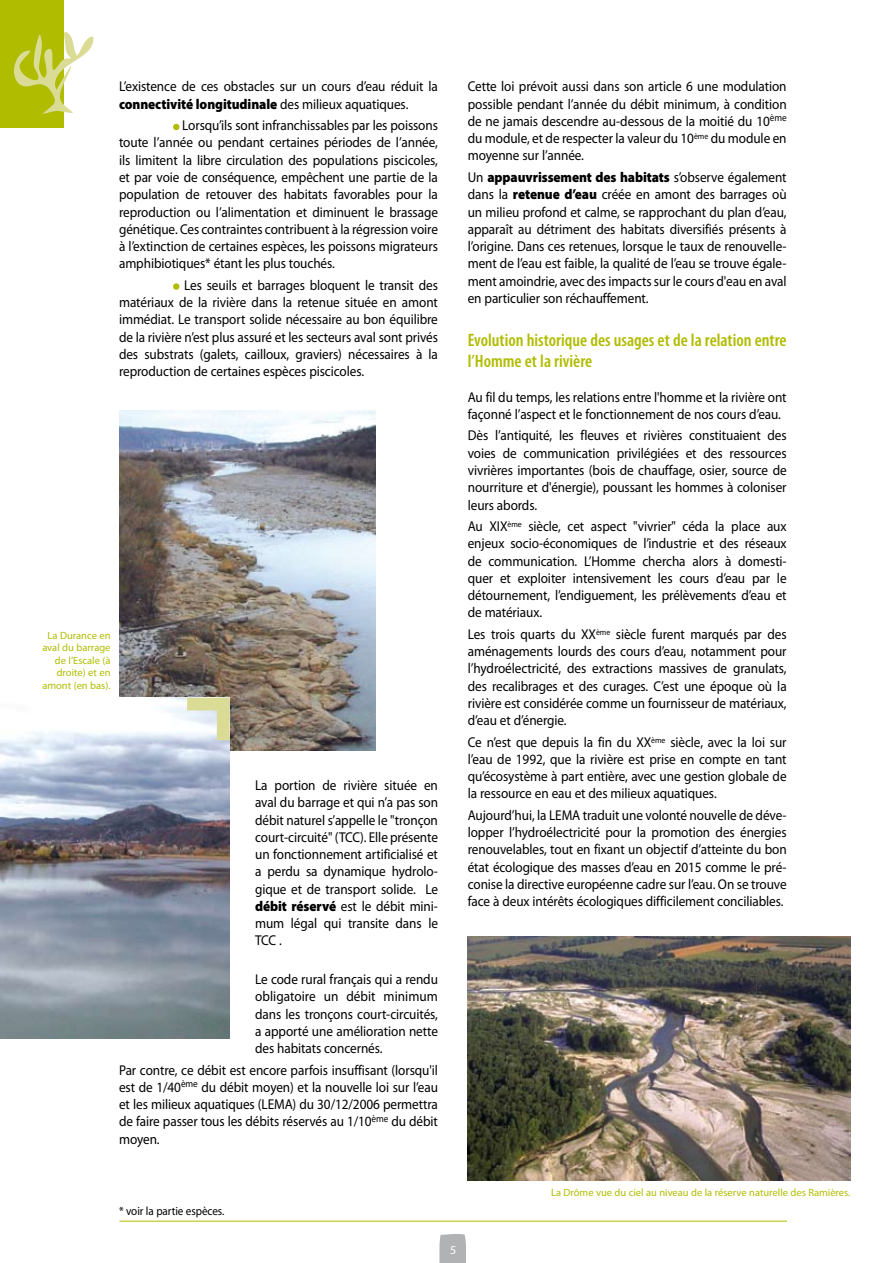
<style>
.page{position:relative;width:893px;height:1263px;background:#fff}
.page>*{position:absolute;margin:0;border:0;box-sizing:border-box;transform-origin:0 0}
.t1{font:600 condensed 18px/21.6px "Myriad Pro";color:#b0bc00}
.t2{font:14.25px/17.2px "Myriad Pro";letter-spacing:-.005em;color:#000;text-align:justify;scale:.93 1}
.t3{font:12px "Myriad Pro";letter-spacing:-.005em;color:#000;scale:.93 1}
.t4{font:10.5px/12.6px "Myriad Pro";color:#b0bc00;text-align:right}
.s1{font-weight:900}
</style>
<div class="page">
<svg style="left:173px;top:124px;width:6px;height:6px"></svg>
<div style="left:173px;top:283px;width:6px;height:7px;background:#b0bc00;border-radius:50%"></div>
<hr style="left:119px;top:1221px;width:668px;height:1px;background:#b0bc00">
<div style="left:0;top:0;width:64px;height:128px;background:#b0bc00"></div>
<svg style="left:14px;top:31px;width:80px;height:83px"></svg>
<svg style="left:439px;top:1234px;width:27px;height:29px"></svg>
<img style="left:119px;top:410px;width:256px;height:341px">
<img style="left:0;top:698px;width:230px;height:341px">
<svg style="left:187px;top:698px;width:43px;height:42px"></svg>
<img style="left:468px;top:936px;width:382px;height:244px">
<p class="t2" style="left:119px;top:78px;width:344px">L’existence de ces obstacles sur un cours d’eau réduit la <span class="s1">connectivité longitudinale</span> des milieux aquatiques.</p>
<p class="t2" style="left:119px;top:117px;width:344px;text-indent:63px">Lorsqu’ils sont infranchissables par les poissons toute l’année ou pendant certaines périodes de l’année, ils limitent la libre circulation des populations piscicoles, et par voie de conséquence, empêchent une partie de la population de retouver des habitats favorables pour la reproduction ou l’alimentation et diminuent le brassage génétique. Ces contraintes contribuent à la régression voire à l’extinction de certaines espèces, les poissons migrateurs amphibiotiques* étant les plus touchés.</p>
<p class="t2" style="left:119px;top:276px;width:344px;text-indent:65px">Les seuils et barrages bloquent le transit des matériaux de la rivière dans la retenue située en amont immédiat. Le transport solide nécessaire au bon équilibre de la rivière n’est plus assuré et les secteurs aval sont privés des substrats (galets, cailloux, graviers) nécessaires à la reproduction de certaines espèces piscicoles.</p>
<p class="t4" style="left:42px;top:628px;width:70px">La Durance en aval du barrage de l’Escale (à droite) et en amont (en bas).</p>
<p class="t2" style="left:255px;top:776px;width:198px">La portion de rivière située en aval du barrage et qui n’a pas son débit naturel s’appelle le "tronçon court-circuité" (TCC). Elle présente un fonctionnement artificialisé et a perdu sa dynamique hydrolo&shy;gique et de transport solide. Le <span class="s1">débit réservé</span> est le débit mini&shy;mum légal qui transite dans le TCC .</p>
<p class="t2" style="left:255px;top:970px;width:198px">Le code rural français qui a rendu obligatoire un débit minimum dans les tronçons court-circuités, a apporté une amélioration nette des habitats concernés.</p>
<p class="t2" style="left:119px;top:1061px;width:344px">Par contre, ce débit est encore parfois insuffisant (lorsqu'il est de 1/40<sup>ème</sup> du débit moyen) et la nouvelle loi sur l’eau et les milieux aquatiques (LEMA) du 30/12/2006 permettra de faire passer tous les débits réservés au 1/10<sup>ème</sup> du débit moyen.</p>
<p class="t3" style="left:119px;top:1204px;width:115px">* voir la partie espèces.</p>
<p class="t2" style="left:468px;top:78px;width:344px">Cette loi prévoit aussi dans son article 6 une modulation possible pendant l’année du débit minimum, à condition de ne jamais descendre au-dessous de la moitié du 10<sup>ème </sup>du module, et de respecter la valeur du 10<sup>ème</sup> du module en moyenne sur l’année.</p>
<p class="t2" style="left:468px;top:168px;width:344px">Un <span class="s1">appauvrissement des habitats</span> s’observe également dans la <span class="s1">retenue d’eau</span> créée en amont des barrages où un milieu profond et calme, se rapprochant du plan d’eau, apparaît au détriment des habitats diversifiés présents à l’origine. Dans ces retenues, lorsque le taux de renouvelle&shy;ment de l’eau est faible, la qualité de l’eau se trouve égale&shy;ment amoindrie, avec des impacts sur le cours d'eau en aval en particulier son réchauffement.</p>
<p class="t1" style="left:468px;top:329px;width:320px">Evolution historique des usages et de la relation entre l’Homme et la rivière</p>
<p class="t2" style="left:468px;top:388px;width:344px">Au fil du temps, les relations entre l'homme et la rivière ont façonné l’aspect et le fonctionnement de nos cours d’eau.</p>
<p class="t2" style="left:468px;top:427px;width:344px">Dès l’antiquité, les fleuves et rivières constituaient des voies de communication privilégiées et des ressources vivrières importantes (bois de chauffage, osier, source de nourriture et d'énergie), poussant les hommes à coloniser leurs abords.</p>
<p class="t2" style="left:468px;top:517px;width:344px">Au XIX<sup>ème</sup> siècle, cet aspect "vivrier" céda la place aux enjeux socio-économiques de l’industrie et des réseaux de communication. L’Homme chercha alors à domesti&shy;quer et exploiter intensivement les cours d’eau par le détournement, l’endiguement, les prélèvements d’eau et de matériaux.</p>
<p class="t2" style="left:468px;top:625px;width:344px">Les trois quarts du XX<sup>ème</sup> siècle furent marqués par des aménagements lourds des cours d’eau, notamment pour l’hydroélectricité, des extractions massives de granulats, des recalibrages et des curages. C’est une époque où la rivière est considérée comme un fournisseur de matériaux, d’eau et d’énergie.</p>
<p class="t2" style="left:468px;top:733px;width:344px">Ce n’est que depuis la fin du XX<sup>ème</sup> siècle, avec la loi sur l’eau de 1992, que la rivière est prise en compte en tant qu’écosystème à part entière, avec une gestion globale de la ressource en eau et des milieux aquatiques.</p>
<p class="t2" style="left:468px;top:806px;width:344px">Aujourd’hui, la LEMA traduit une volonté nouvelle de déve&shy;lopper l’hydroélectricité pour la promotion des énergies renouvelables, tout en fixant un objectif d’atteinte du bon état écologique des masses d’eau en 2015 comme le pré&shy;conise la directive européenne cadre sur l’eau. On se trouve face à deux intérêts écologiques difficilement conciliables.</p>
<p class="t4" style="left:551px;top:1186px;width:301px">La Drôme vue du ciel au niveau de la réserve naturelle des Ramières.</p>
</div>
